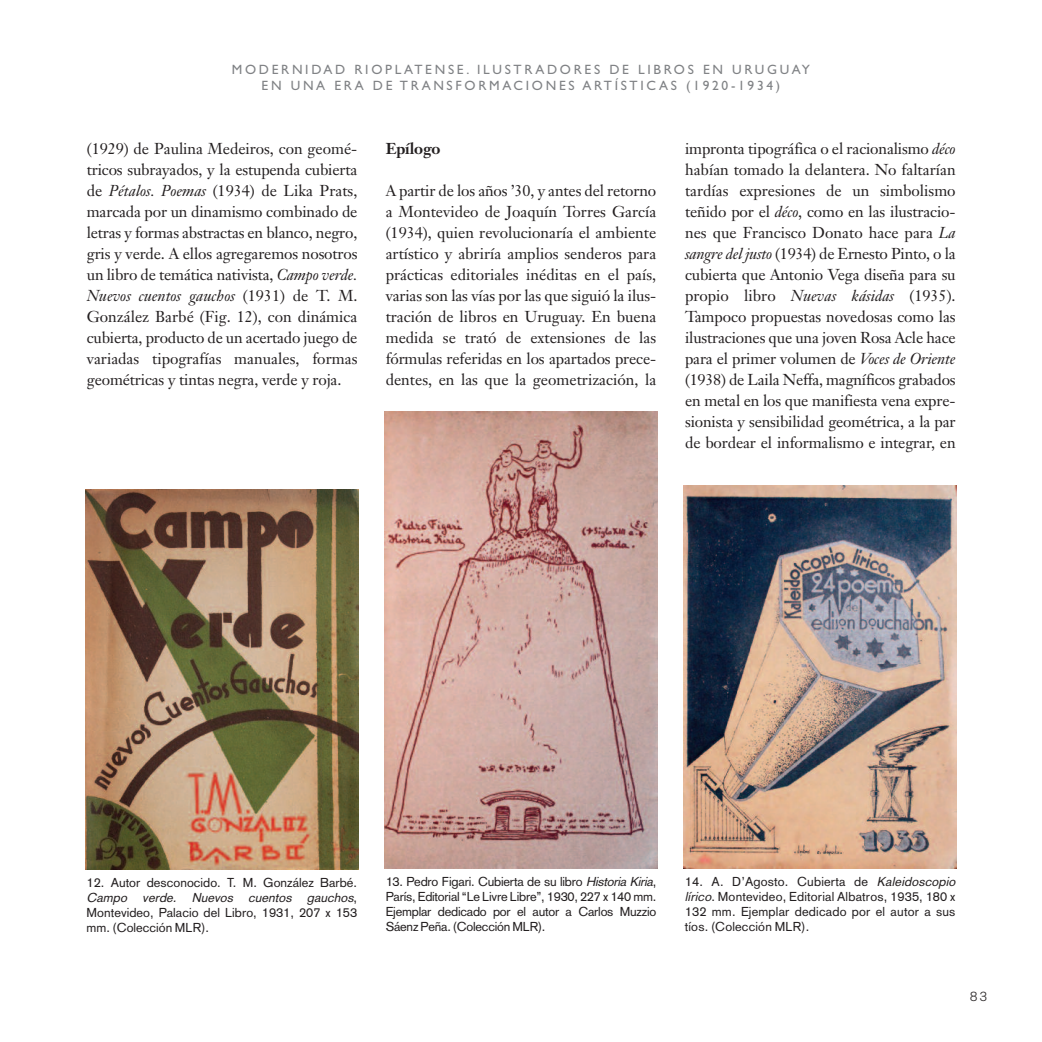
<style>
.page{position:relative;width:1042px;height:1042px;background:#fff}
.page>*{position:absolute;margin:0;border:0;box-sizing:border-box;transform-origin:0 0}
.t1{font:15.6px/21px "Janson Text";letter-spacing:-.01em;color:#231f20;text-align:justify}
.t2{font:700 15.6px "Janson Text";letter-spacing:-.01em;color:#231f20}
.t3{font:13.5px/16.2px "Gill Sans";letter-spacing:.2em;color:#808285;text-align:center}
.t4{font:300 12.9px "Akzidenz Grotesk";color:#231f20}
.t5{font:12.75px/15px "Akzidenz Grotesk";letter-spacing:.015em;color:#231f20;text-align:justify}
.s1{font-style:italic}
</style>
<div class="page">
<img style="left:384px;top:411px;width:274px;height:457px">
<img style="left:683px;top:485px;width:274px;height:383px">
<img style="left:85px;top:489px;width:273px;height:380px">
<p class="t3" style="left:232px;top:61px;width:580px">MODERNIDAD RIOPLATENSE. ILUSTRADORES DE LIBROS EN URUGUAY<br>EN UNA ERA DE TRANSFORMACIONES ARTÍSTICAS (1920-1934)</p>
<p class="t1" style="left:87px;top:139px;width:272px">(1929) de Paulina Medeiros, con geomé&shy;tricos subrayados, y la estupenda cubierta de <span class="s1">Pétalos. Poemas</span> (1934) de Lika Prats, marcada por un dinamismo combinado de letras y formas abstractas en blanco, negro, gris y verde. A ellos agregaremos nosotros un libro de temática nativista, <span class="s1">Campo verde.<br>Nuevos cuentos gauchos</span> (1931) de T. M.<br>González Barbé (Fig. 12), con dinámica cubierta, producto de un acertado juego de variadas tipografías manuales, formas geométricas y tintas negra, verde y roja.</p>
<p class="t2" style="left:386px;top:142px;width:56px">Epílogo</p>
<p class="t1" style="left:386px;top:182px;width:272px">A partir de los años ’30, y antes del retorno a Montevideo de Joaquín Torres García (1934), quien revolucionaría el ambiente artístico y abriría amplios senderos para prácticas editoriales inéditas en el país, varias son las vías por las que siguió la ilus&shy;tración de libros en Uruguay. En buena medida se trató de extensiones de las fórmulas referidas en los apartados prece&shy;dentes, en las que la geometrización, la</p>
<p class="t1" style="left:685px;top:139px;width:272px">impronta tipográfica o el racionalismo <span class="s1">déco </span>habían tomado la delantera. No faltarían tardías expresiones de un simbolismo teñido por el <span class="s1">déco</span>, como en las ilustracio&shy;nes que Francisco Donato hace para <span class="s1">La sangre del justo</span> (1934) de Ernesto Pinto, o la cubierta que Antonio Vega diseña para su propio libro <span class="s1">Nuevas kásidas</span> (1935).<br>Tampoco propuestas novedosas como las ilustraciones que una joven Rosa Acle hace para el primer volumen de <span class="s1">Voces de Oriente </span>(1938) de Laila Neffa, magníficos grabados en metal en los que manifiesta vena expre&shy;sionista y sensibilidad geométrica, a la par de bordear el informalismo e integrar, en</p>
<p class="t5" style="left:87px;top:876px;width:272px">12. Autor desconocido. T. M. González Barbé.<br><span class="s1">Campo verde. Nuevos cuentos gauchos</span>, Montevideo, Palacio del Libro, 1931, 207 x 153 mm. (Colección MLR).</p>
<p class="t5" style="left:386px;top:875px;width:272px">13. Pedro Figari. Cubierta de su libro <span class="s1">HistoriaKiria</span>, París, Editorial “Le Livre Libre”, 1930, 227 x 140 mm.<br>Ejemplar dedicado por el autor a Carlos Muzzio Sáenz Peña. (Colección MLR).</p>
<p class="t5" style="left:685px;top:876px;width:275px;text-align:left">14. A. D’Agosto. Cubierta de <span class="s1">Kaleidoscopio lírico</span>. Montevideo, Editorial Albatros, 1935, 180 x 132 mm. Ejemplar dedicado por el autor a sus tíos. (Colección MLR).</p>
<p class="t4" style="left:970px;top:992px;width:18px">83</p>
</div>
